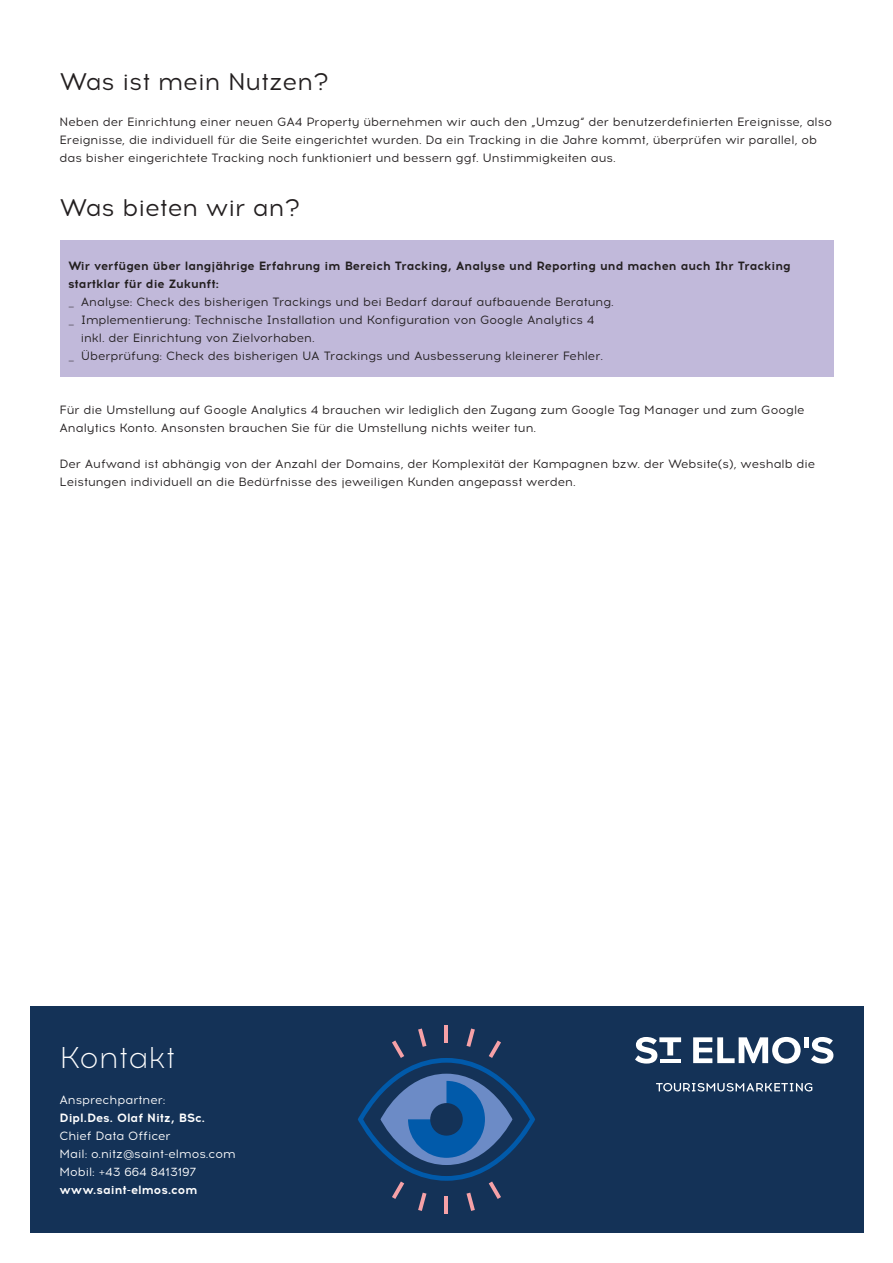
<style>
.page{position:relative;width:893px;height:1263px;background:#fff}
.page>*{position:absolute;margin:0;border:0;box-sizing:border-box;transform-origin:0 0}
.t1{font:300 30px "Acrom";color:#fff}
.t2{font:24px "Acrom";color:#231f20}
.t3{font:12px/18px "Acrom";color:#231f20}
.t4{font:700 12px/18px "Acrom";color:#231f20}
.t5{font:12px/18px "Acrom";color:#fff}
.t6{font:700 12px "Acrom";color:#fff}
</style>
<div class="page">
<div style="left:60px;top:240px;width:773px;height:137px;background:#c1b9da"></div>
<div style="left:30px;top:1007px;width:833px;height:226px;background:#143257"></div>
<hr style="left:804px;top:1037px;width:4px;height:11px;background:#fff">
<svg style="left:693px;top:1037px;width:108px;height:26px"></svg>
<svg style="left:811px;top:1037px;width:22px;height:26px"></svg>
<svg style="left:635px;top:1037px;width:46px;height:26px"></svg>
<svg style="left:656px;top:1083px;width:156px;height:8px"></svg>
<hr style="left:445px;top:1025px;width:3px;height:18px;background:#f6a1a7">
<hr style="left:445px;top:1196px;width:3px;height:18px;background:#f6a1a7">
<svg style="left:358px;top:1028px;width:177px;height:183px"></svg>
<h2 class="t2" style="left:60px;top:66px;width:271px">Was ist mein Nutzen?</h2>
<p class="t3" style="left:60px;top:113px;width:774px">Neben der Einrichtung einer neuen GA4 Property übernehmen wir auch den „Umzug“ der benutzerdefinierten Ereignisse, also<br>Ereignisse, die individuell für die Seite eingerichtet wurden. Da ein Tracking in die Jahre kommt, überprüfen wir parallel, ob das bisher eingerichtete Tracking noch funktioniert und bessern ggf. Unstimmigkeiten aus.</p>
<h2 class="t2" style="left:60px;top:192px;width:242px">Was bieten wir an?</h2>
<p class="t4" style="left:68px;top:257px;width:724px">Wir verfügen über langjährige Erfahrung im Bereich Tracking, Analyse und Reporting und machen auch Ihr Tracking startklar für die Zukunft:</p>
<p class="t3" style="left:68px;top:293px;width:547px">_ Analyse: Check des bisherigen Trackings und bei Bedarf darauf aufbauende Beratung.</p>
<p class="t3" style="left:68px;top:311px;width:528px">_ Implementierung: Technische Installation und Konfiguration von Google Analytics 4</p>
<p class="t3" style="left:81px;top:329px;width:235px">inkl. der Einrichtung von Zielvorhaben.</p>
<p class="t3" style="left:68px;top:347px;width:537px">_ Überprüfung: Check des bisherigen UA Trackings und Ausbesserung kleinerer Fehler.</p>
<p class="t3" style="left:60px;top:401px;width:746px">Für die Umstellung auf Google Analytics 4 brauchen wir lediglich den Zugang zum Google Tag Manager und zum Google<br>Analytics Konto. Ansonsten brauchen Sie für die Umstellung nichts weiter tun.</p>
<p class="t3" style="left:60px;top:455px;width:757px">Der Aufwand ist abhängig von der Anzahl der Domains, der Komplexität der Kampagnen bzw. der Website(s), weshalb die<br>Leistungen individuell an die Bedürfnisse des jeweiligen Kunden angepasst werden.</p>
<h1 class="t1" style="left:60px;top:1039px;width:117px">Kontakt</h1>
<p class="t5" style="left:60px;top:1091px;width:107px">Ansprechpartner:</p>
<p class="t6" style="left:60px;top:1109px;width:147px">Dipl.Des. Olaf Nitz, BSc.</p>
<p class="t5" style="left:60px;top:1127px;width:178px">Chief Data Officer<br>Mail: o.nitz@saint-elmos.com<br>Mobil: +43 664 8413197</p>
<p class="t6" style="left:60px;top:1181px;width:139px">www.saint-elmos.com</p>
</div>
